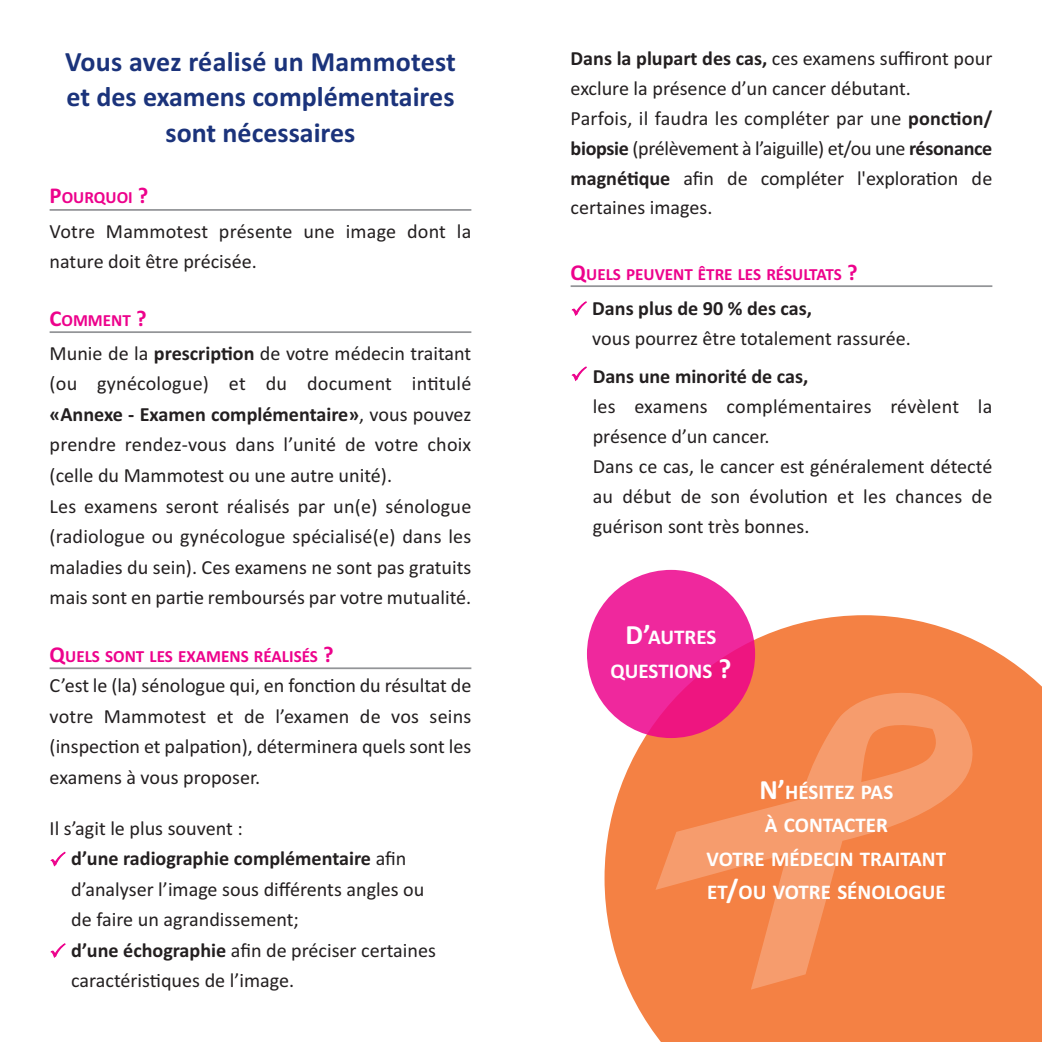
<style>
.page{position:relative;width:1042px;height:1042px;background:#fff}
.page>*{position:absolute;margin:0;border:0;box-sizing:border-box;transform-origin:0 0}
.t1{font:700 28px/35.9px "Calibri";color:#1b337b;text-align:center}
.t2{font:700 21px/33.2px "Calibri";color:#fff;text-align:center}
.t3{font:20.12px/30.6px "Calibri";color:#231f20}
.t4{font:700 20.12px "Calibri";color:#231f20}
.t5{font:700 17.15px "Calibri";color:#ed028c}
.s1{font-size:22.75px}
.s2{font-weight:700}
.s3{font-size:28px}
</style>
<div class="page">
<hr style="left:50px;top:209px;width:421px;height:2px;background:#939598">
<hr style="left:50px;top:331px;width:421px;height:2px;background:#939598">
<hr style="left:50px;top:667px;width:421px;height:2px;background:#939598">
<hr style="left:570px;top:285px;width:422px;height:2px;background:#939598">
<svg style="left:604px;top:615px;width:438px;height:427px;fill:#f48144"></svg>
<div style="left:587px;top:570px;width:168px;height:168px;background:#ef289d;border-radius:50%"></div>
<svg style="left:637px;top:635px;width:377px;height:374px;background:#f37a4a"></svg>
<h1 class="t1" style="left:65px;top:43px;width:392px">Vous avez réalisé un Mammotest et des examens complémentaires sont nécessaires</h1>
<p class="t5" style="left:50px;top:187px;width:100px"><span class="s1">P</span>ourquoi <span class="s1">?</span></p>
<p class="t3" style="left:50px;top:215px;width:423px">Votre Mammotest présente une image dont la nature doit être précisée.</p>
<p class="t5" style="left:50px;top:310px;width:98px"><span class="s1">C</span>oMMent <span class="s1">?</span></p>
<p class="t3" style="left:50px;top:337px;width:423px">Munie de la <span class="s2">prescription</span> de votre médecin traitant (ou gynécologue) et du document intitulé <span class="s2">«annexe - examen complémentaire»</span>, vous pouvez prendre rendez-vous dans l’unité de votre choix (celle du Mammotest ou une autre unité).<br>Les examens seront réalisés par un(e) sénologue (radiologue ou gynécologue spécialisé(e) dans les maladies du sein). Ces examens ne sont pas gratuits mais sont en partie remboursés par votre mutualité.</p>
<p class="t5" style="left:50px;top:646px;width:286px"><span class="s1">q</span>uels sont les exaMens réalisés <span class="s1">?</span></p>
<p class="t3" style="left:50px;top:670px;width:423px;text-align:justify">C’est le (la) sénologue qui, en fonction du résultat de votre Mammotest et de l’examen de vos seins (inspection et palpation), déterminera quels sont les examens à vous proposer.</p>
<p class="t3" style="left:71px;top:812px;width:366px;text-indent:-22px">Il s’agit le plus souvent :<br><span class="s2">d’une radiographie complémentaire</span> afin d’analyser l’image sous différents angles ou de faire un agrandissement;<br><span class="s2">d’une échographie</span> afin de préciser certaines caractéristiques de l’image.</p>
<p class="t3" style="left:570px;top:43px;width:423px;line-height:29.9px"><span class="s2">dans la plupart des cas,</span> ces examens suffiront pour exclure la présence d’un cancer débutant.<br>Parfois, il faudra les compléter par une <span class="s2">ponction/ biopsie</span> (prélèvement à l’aiguille) et/ou une <span class="s2">résonance magnétique</span> afin de compléter l'exploration de certaines images.</p>
<p class="t5" style="left:570px;top:264px;width:288px"><span class="s1">q</span>uels PeuVent être les résultats <span class="s1">?</span></p>
<p class="t4" style="left:592px;top:296px;width:221px">dans plus de 90 % des cas,</p>
<p class="t3" style="left:592px;top:322px;width:320px">vous pourrez être totalement rassurée.</p>
<p class="t4" style="left:593px;top:365px;width:217px">dans une minorité de cas,</p>
<p class="t3" style="left:593px;top:391px;width:401px;line-height:29.9px">les examens complémentaires révèlent la présence d’un cancer.<br>Dans ce cas, le cancer est généralement détecté au début de son évolution et les chances de guérison sont très bonnes.</p>
<p class="t2" style="left:610px;top:620px;width:123px"><span class="s3">d’</span>autres questions <span class="s3">?</span></p>
<p class="t2" style="left:706px;top:775px;width:241px"><span class="s3">n’</span>hésitez Pas<br>à ContaCter<br>Votre MédeCin traitant et<span class="s3">/</span>ou Votre sénologue</p>
</div>
